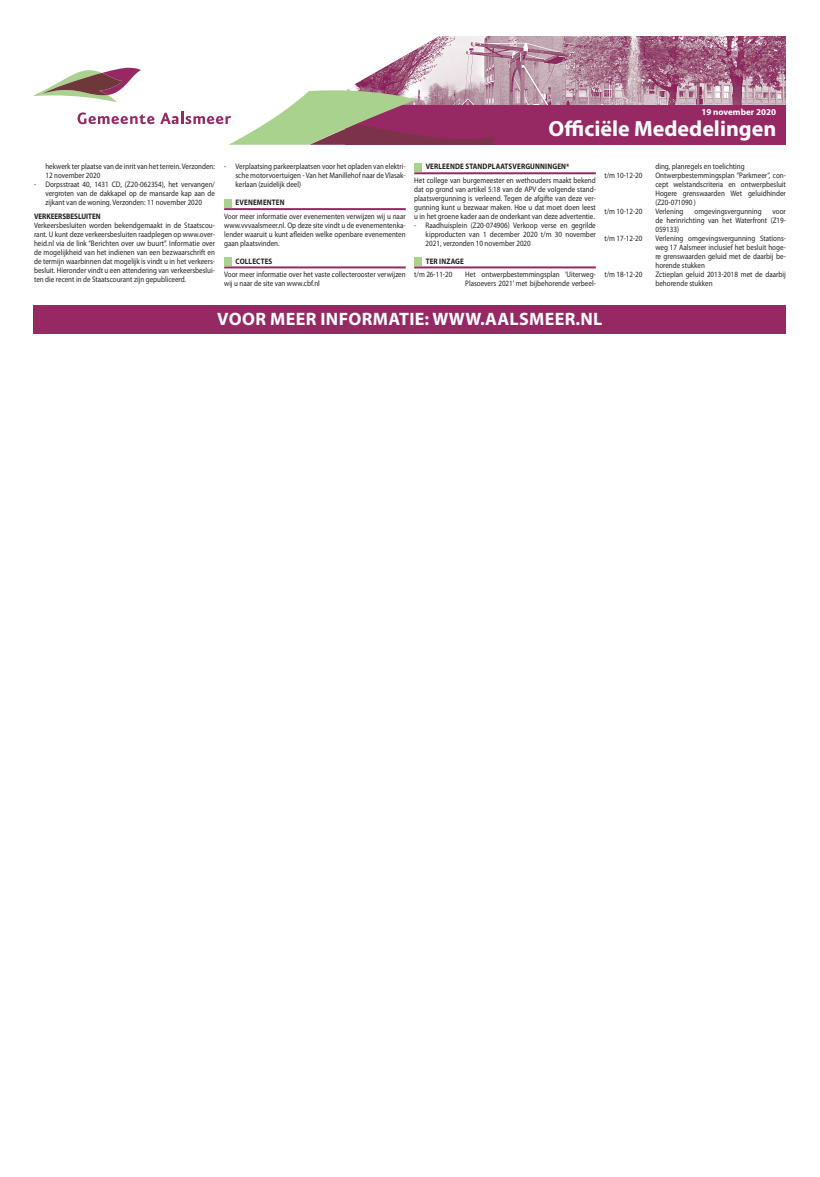
<style>
.page{position:relative;width:820px;height:1177px;background:#fff}
.page>*{position:absolute;margin:0;border:0;box-sizing:border-box;transform-origin:0 0}
.t1{font:700 22px "Myriad Pro";color:#fff}
.t2{font:700 18px "Myriad Pro";letter-spacing:.02em;color:#fff}
.t3{font:700 9px "Myriad Pro";color:#fff}
.Mededelingen__tekst{font:8px/9px "Myriad Pro";color:#231f20;text-align:justify;scale:.88 1}
.Mededellingen-ter_in{font:8px/9px "Myriad Pro";color:#231f20;text-align:justify;scale:.88 1}
.Mededelingen-kop{font:700 8px "Myriad Pro";letter-spacing:.02em;color:#231f20;scale:.88 1}
.Mededelingen__tekst-2{font:700 8px "Myriad Pro";color:#231f20;scale:.88 1}
</style>
<div class="page">
<img style="left:494px;top:36px;width:291px;height:69px">
<div style="left:345px;top:105px;width:440px;height:39px;background:#962963"></div>
<svg style="left:34px;top:36px;width:460px;height:108px"></svg>
<div style="left:34px;top:304px;width:751px;height:29px;background:#962963"></div>
<div style="left:414px;top:257px;width:7px;height:8px;background:#a9d28f"></div>
<hr style="left:414px;top:266px;width:181px;height:2px;background:#962963">
<div style="left:224px;top:257px;width:7px;height:8px;background:#a9d28f"></div>
<hr style="left:224px;top:266px;width:181px;height:2px;background:#962963">
<div style="left:224px;top:199px;width:7px;height:8px;background:#a9d28f"></div>
<hr style="left:224px;top:208px;width:181px;height:2px;background:#962963">
<div style="left:414px;top:163px;width:7px;height:8px;background:#a9d28f"></div>
<hr style="left:414px;top:172px;width:181px;height:2px;background:#962963">
<p class="t3" style="left:701px;top:106px;width:76px">19 november 2020</p>
<p class="t1" style="left:548px;top:114px;width:229px">Officiële Mededelingen</p>
<p class="Mededelingen__tekst" style="left:45px;top:162px;width:194px">hekwerk ter plaatse van de inrit van het terrein. Verzonden:<br>12 november 2020</p>
<p class="Mededelingen__tekst" style="left:45px;top:180px;width:194px;text-indent:-11px">- Dorpsstraat 40, 1431 CD, (Z20-062354), het vervangen/ vergroten van de dakkapel op de mansarde kap aan de zijkant van de woning. Verzonden: 11 november 2020</p>
<p class="Mededelingen__tekst-2" style="left:34px;top:211px;width:77px">VERKEERSBESLUITEN</p>
<p class="Mededelingen__tekst" style="left:34px;top:220px;width:207px">Verkeersbesluiten worden bekendgemaakt in de Staatscou&shy;rant. U kunt deze verkeersbesluiten raadplegen op www.over&shy;heid.nl via de link “Berichten over uw buurt”. Informatie over de mogelijkheid van het indienen van een bezwaarschrift en de termijn waarbinnen dat mogelijk is vindt u in het verkeers&shy;besluit. Hieronder vindt u een attendering van verkeersbeslui&shy;ten die recent in de Staatscourant zijn gepubliceerd.</p>
<p class="Mededelingen__tekst" style="left:235px;top:162px;width:195px;text-indent:-11px">- Verplaatsing parkeerplaatsen voor het opladen van elektri&shy;sche motorvoertuigen - Van het Manillehof naar de Vlasak&shy;kerlaan (zuidelijk deel)</p>
<p class="Mededelingen-kop" style="left:235px;top:197px;width:57px">EVENEMENTEN</p>
<p class="Mededelingen__tekst" style="left:224px;top:211px;width:208px">Voor meer informatie over evenementen verwijzen wij u naar www.vvvaalsmeer.nl. Op deze site vindt u de evenementenka&shy;lender waaruit u kunt afleiden welke openbare evenementen gaan plaatsvinden.</p>
<p class="Mededelingen-kop" style="left:235px;top:256px;width:43px">COLLECTES</p>
<p class="Mededelingen__tekst" style="left:224px;top:270px;width:208px">Voor meer informatie over het vaste collecterooster verwijzen wij u naar de site van www.cbf.nl</p>
<p class="Mededelingen-kop" style="left:425px;top:161px;width:165px">VERLEENDE STANDPLAATSVERGUNNINGEN*</p>
<p class="Mededelingen__tekst" style="left:414px;top:175px;width:208px">Het college van burgemeester en wethouders maakt bekend dat op grond van artikel 5:18 van de APV de volgende stand&shy;plaatsvergunning is verleend. Tegen de afgifte van deze ver&shy;gunning kunt u bezwaar maken. Hoe u dat moet doen leest u in het groene kader aan de onderkant van deze advertentie.</p>
<p class="Mededelingen__tekst" style="left:425px;top:220px;width:195px;text-indent:-11px">- Raadhuisplein (Z20-074906) Verkoop verse en gegrilde kipproducten van 1 december 2020 t/m 30 november 2021, verzonden 10 november 2020</p>
<p class="Mededelingen-kop" style="left:425px;top:256px;width:45px">TER INZAGE</p>
<p class="Mededellingen-ter_in" style="left:414px;top:270px;width:45px">t/m 26-11-20</p>
<p class="Mededellingen-ter_in" style="left:465px;top:270px;width:150px">Het ontwerpbestemmingsplan ‘Uiterweg-<br>Plasoevers 2021’ met bijbehorende verbeel-</p>
<p class="Mededellingen-ter_in" style="left:655px;top:162px;width:103px">ding, planregels en toelichting</p>
<p class="Mededellingen-ter_in" style="left:604px;top:171px;width:45px">t/m 10-12-20</p>
<p class="Mededellingen-ter_in" style="left:655px;top:171px;width:150px">Ontwerpbestemmingsplan “Parkmeer”, con&shy;cept welstandscriteria en ontwerpbesluit Hogere grenswaarden Wet geluidhinder (Z20-071090 )</p>
<p class="Mededellingen-ter_in" style="left:604px;top:207px;width:45px">t/m 10-12-20</p>
<p class="Mededellingen-ter_in" style="left:655px;top:207px;width:33px">Verlening</p>
<p class="Mededellingen-ter_in" style="left:694px;top:207px;width:78px">omgevingsvergunning</p>
<p class="Mededellingen-ter_in" style="left:655px;top:207px;width:150px;text-indent:117px">voor de herinrichting van het Waterfront (Z19- 059133)</p>
<p class="Mededellingen-ter_in" style="left:604px;top:234px;width:45px">t/m 17-12-20</p>
<p class="Mededellingen-ter_in" style="left:655px;top:234px;width:150px">Verlening omgevingsvergunning Stations&shy;weg 17 Aalsmeer inclusief het besluit hoge&shy;re grenswaarden geluid met de daarbij be&shy;horende stukken</p>
<p class="Mededellingen-ter_in" style="left:604px;top:270px;width:45px">t/m 18-12-20</p>
<p class="Mededellingen-ter_in" style="left:655px;top:270px;width:150px">Zctieplan geluid 2013-2018 met de daarbij behorende stukken</p>
<p class="t2" style="left:217px;top:307px;width:386px">VOOR MEER INFORMATIE: WWW.AALSMEER.NL</p>
</div>
